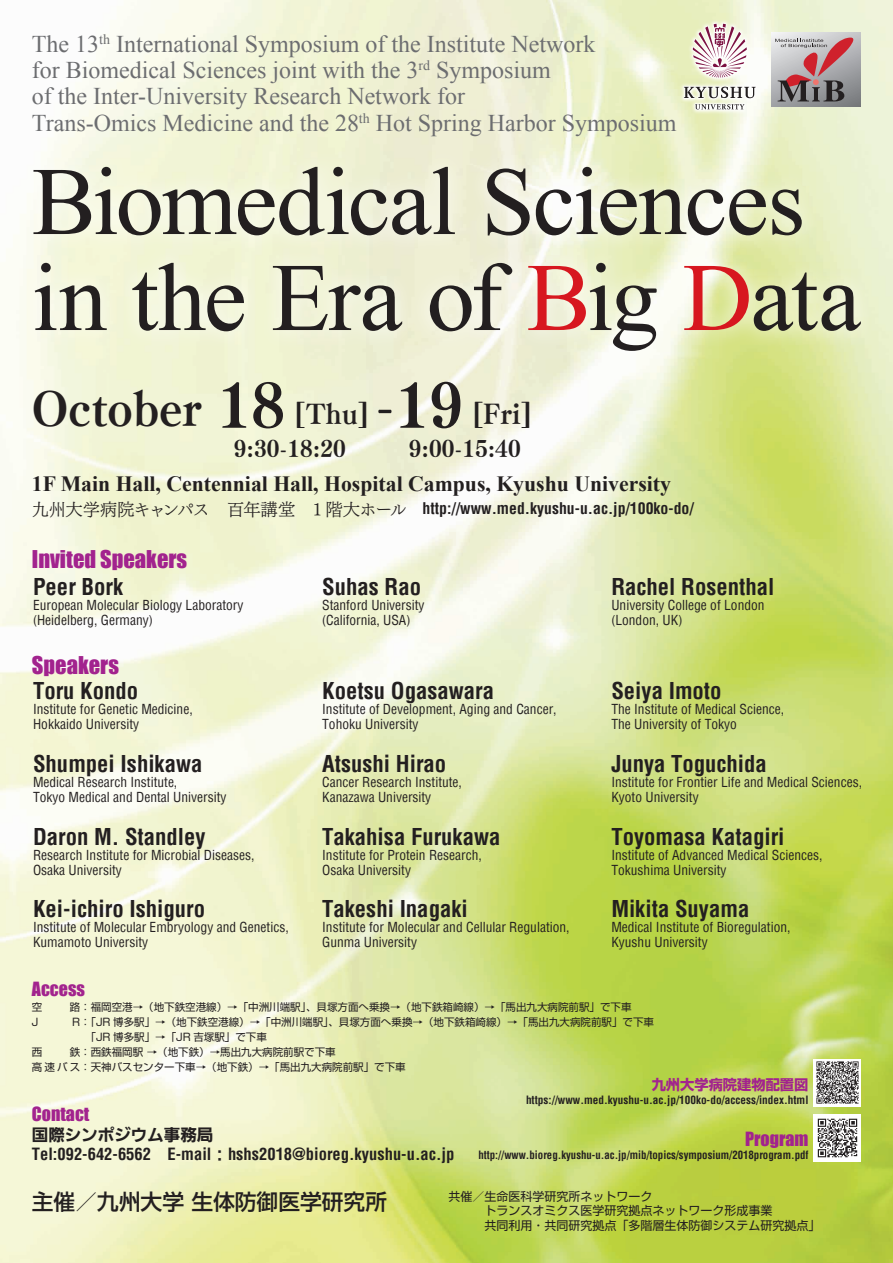
<style>
.page{position:relative;width:893px;height:1263px;background:#fff}
.page>*{position:absolute;margin:0;border:0;box-sizing:border-box;transform-origin:0 0}
.t1{font:96.75px/96px "Times New Roman";letter-spacing:-.025em;color:#231f20}
.t2{font:45.75px "Tsuku AMD Min Std E";color:#231f20}
.t3{font:27px "Tsuku AMD Min Std E";color:#231f20}
.t4{font:24px/26.2px "Times New Roman";color:#6c6d70}
.t5{font:700 condensed 22.65px "Helvetica";color:#231f20}
.t6{font:22.5px "Impact";color:#a2238e}
.t7{font:22.5px "Tsuku AMD Min Std E";color:#231f20}
.t8{font:700 21.75px "Times New Roman";color:#231f20}
.t9{font:500 21.75px "Shin Go Pro";color:#231f20}
.t10{font:18px "Impact";color:#a2238e}
.t11{font:700 condensed 16.5px "Helvetica";color:#231f20}
.t12{font:700 16.5px "Iwa UD Go Dsp Pro";color:#231f20}
.t13{font:700 condensed 15.75px "Helvetica";color:#231f20}
.t14{font:700 14.25px "Shin Go Pro";color:#a2238e}
.t15{font:condensed 13.5px/15px "Helvetica";color:#231f20}
.t16{font:12px/14.2px "Shin Go Pro";color:#231f20}
.t17{font:700 condensed 11.25px "Helvetica";color:#231f20;scale:.96 1}
.t18{font:700 condensed 11.25px "Helvetica";color:#231f20}
.t19{font:10.5px/15px "Shin Go Pro";color:#231f20}
.s1{color:#d7171f}
.s2{font-size:60px}
.s3{font-size:48px}
.s4{font-family:"Tsuku Min Pro LB";font-weight:400;font-stretch:normal;font-size:17.25px}
.s5{font-size:12px}
.s6{font-family:"Iwa UD Go Dsp Pro";font-stretch:normal}
</style>
<div class="page">
<img style="left:0;top:0;width:893px;height:1263px">
<svg style="left:771px;top:32px;width:90px;height:75px"></svg>
<svg style="left:775px;top:36px;width:81px;height:65px;background:#a68c8f"></svg>
<svg style="left:679px;top:19px;width:82px;height:96px"></svg>
<svg style="left:683px;top:85px;width:74px;height:27px"></svg>
<svg style="left:691px;top:22px;width:57px;height:57px"></svg>
<svg style="left:17px;top:149px;width:861px;height:220px;background:#eff2d5"></svg>
<img style="left:814px;top:1059px;width:47px;height:47px">
<img style="left:814px;top:1114px;width:47px;height:48px">
<h3 class="t4" style="left:32px;top:30px;width:646px">The 13<sup>th</sup> International Symposium of the Institute Network<br>for Biomedical Sciences joint with the 3<sup>rd</sup> Symposium<br>of the Inter-University Research Network for<br>Trans-Omics Medicine and the 28<sup>th</sup> Hot Spring Harbor Symposium</h3>
<h1 class="t1" style="left:32px;top:152px;width:831px">Biomedical Sciences in the Era of <span class="s1">B</span>ig <span class="s1">D</span>ata</h1>
<h2 class="t2" style="left:32px;top:368px;width:255px">October <span class="s2">18</span></h2>
<h3 class="t3" style="left:295px;top:389px;width:239px">[Thu] <span class="s3">-</span><span class="s2">19</span> [Fri]</h3>
<h3 class="t7" style="left:234px;top:428px;width:113px">9:30-18:20</h3>
<h3 class="t7" style="left:409px;top:428px;width:113px">9:00-15:40</h3>
<h3 class="t8" style="left:32px;top:469px;width:641px">1F Main Hall, Centennial Hall, Hospital Campus, Kyushu University</h3>
<p class="t13" style="left:32px;top:498px;width:663px"><span class="s4">九州大学病院キャンパス　百年講堂　1 階大ホール</span> http://www.med.kyushu-u.ac.jp/100ko-do/</p>
<h3 class="t6" style="left:32px;top:542px;width:157px">Invited Speakers</h3>
<h3 class="t5" style="left:33px;top:572px;width:92px">Peer Bork</h3>
<p class="t15" style="left:33px;top:598px;width:212px">European Molecular Biology Laboratory <span class="s5">(</span>Heidelberg, Germany<span class="s5">)</span></p>
<h3 class="t6" style="left:32px;top:648px;width:89px">Speakers</h3>
<h3 class="t5" style="left:33px;top:676px;width:107px">Toru Kondo</h3>
<p class="t15" style="left:33px;top:702px;width:161px">Institute for Genetic Medicine,<br>Hokkaido University</p>
<h3 class="t5" style="left:33px;top:749px;width:171px">Shumpei Ishikawa</h3>
<p class="t15" style="left:33px;top:774px;width:195px">Medical Research Institute,<br>Tokyo Medical and Dental University</p>
<h3 class="t5" style="left:33px;top:821px;width:174px">Daron M. Standley</h3>
<p class="t15" style="left:33px;top:847px;width:223px">Research Institute for Microbial Diseases,<br>Osaka University</p>
<h3 class="t5" style="left:33px;top:894px;width:173px">Kei-ichiro Ishiguro</h3>
<p class="t15" style="left:33px;top:919px;width:257px">Institute of Molecular Embryology and Genetics,<br>Kumamoto University</p>
<h3 class="t5" style="left:322px;top:572px;width:100px">Suhas Rao</h3>
<p class="t15" style="left:322px;top:598px;width:104px">Stanford University <span class="s5">(</span>California, USA<span class="s5">)</span></p>
<h3 class="t5" style="left:322px;top:676px;width:173px">Koetsu Ogasawara</h3>
<p class="t15" style="left:322px;top:702px;width:236px">Institute of Development, Aging and Cancer,<br>Tohoku University</p>
<h3 class="t5" style="left:322px;top:749px;width:126px">Atsushi Hirao</h3>
<p class="t15" style="left:322px;top:774px;width:141px">Cancer Research Institute,<br>Kanazawa University</p>
<h3 class="t5" style="left:322px;top:821px;width:180px">Takahisa Furukawa</h3>
<p class="t15" style="left:322px;top:847px;width:161px">Institute for Protein Research,<br>Osaka University</p>
<h3 class="t5" style="left:322px;top:894px;width:147px">Takeshi Inagaki</h3>
<p class="t15" style="left:322px;top:919px;width:249px">Institute for Molecular and Cellular Regulation,<br>Gunma University</p>
<h3 class="t5" style="left:611px;top:572px;width:165px">Rachel Rosenthal</h3>
<p class="t15" style="left:611px;top:598px;width:155px">University College of London <span class="s5">(</span>London, UK<span class="s5">)</span></p>
<h3 class="t5" style="left:611px;top:676px;width:112px">Seiya Imoto</h3>
<p class="t15" style="left:611px;top:702px;width:174px">The Institute of Medical Science,<br>The University of Tokyo</p>
<h3 class="t5" style="left:611px;top:749px;width:157px">Junya Toguchida</h3>
<p class="t15" style="left:611px;top:774px;width:252px">Institute for Frontier Life and Medical Sciences,<br>Kyoto University</p>
<h3 class="t5" style="left:611px;top:821px;width:175px">Toyomasa Katagiri</h3>
<p class="t15" style="left:611px;top:847px;width:213px">Institute of Advanced Medical Sciences,<br>Tokushima University</p>
<h3 class="t5" style="left:611px;top:894px;width:139px">Mikita Suyama</h3>
<p class="t15" style="left:611px;top:919px;width:181px">Medical Institute of Bioregulation,<br>Kyushu University</p>
<h3 class="t10" style="left:32px;top:975px;width:55px">Access</h3>
<p class="t19" style="left:32px;top:998px;width:12px">空</p>
<p class="t19" style="left:70px;top:998px;width:563px">路：福岡空港→（地下鉄空港線）→「中洲川端駅」、貝塚方面へ乗換→（地下鉄箱崎線）→「馬出九大病院前駅」で下車</p>
<p class="t19" style="left:32px;top:1013px;width:8px">J</p>
<p class="t19" style="left:72px;top:1013px;width:583px">R：「JR 博多駅」→（地下鉄空港線）→「中洲川端駅」、貝塚方面へ乗換→（地下鉄箱崎線）→「馬出九大病院前駅」で下車</p>
<p class="t19" style="left:37px;top:1028px;width:231px">　　　　　「JR 博多駅」→「JR 吉塚駅」で下車</p>
<p class="t19" style="left:32px;top:1043px;width:12px">西</p>
<p class="t19" style="left:32px;top:1043px;width:375px;text-indent:38px">鉄：西鉄福岡駅 →（地下鉄）→馬出九大病院前駅で下車<br>高速バス：天神バスセンター下車→（地下鉄）→「馬出九大病院前駅」で下車</p>
<h3 class="t10" style="left:32px;top:1100px;width:59px">Contact</h3>
<p class="t12" style="left:32px;top:1122px;width:183px">国際シンポジウム事務局</p>
<p class="t11" style="left:32px;top:1143px;width:424px">Tel:092-642-6562 E-mail<span class="s6">：</span>hshs2018@bioreg.kyushu-u.ac.jp</p>
<p class="t14" style="left:652px;top:1073px;width:158px">九州大学病院建物配置図</p>
<p class="t18" style="left:526px;top:1092px;width:284px">https://www.med.kyushu-u.ac.jp/100ko-do/access/index.html</p>
<h3 class="t10" style="left:745px;top:1124px;width:65px">Program</h3>
<p class="t17" style="left:478px;top:1147px;width:345px">http://www.bioreg.kyushu-u.ac.jp/mib/topics/symposium/2018program.pdf</p>
<h3 class="t9" style="left:32px;top:1183px;width:357px">主催／九州大学 生体防御医学研究所</h3>
<p class="t16" style="left:449px;top:1188px;width:373px">共催／生命医科学研究所ネットワーク<br>　　　トランスオミクス医学研究拠点ネットワーク形成事業<br>　　　共同利用・共同研究拠点「多階層生体防御システム研究拠点」</p>
</div>
